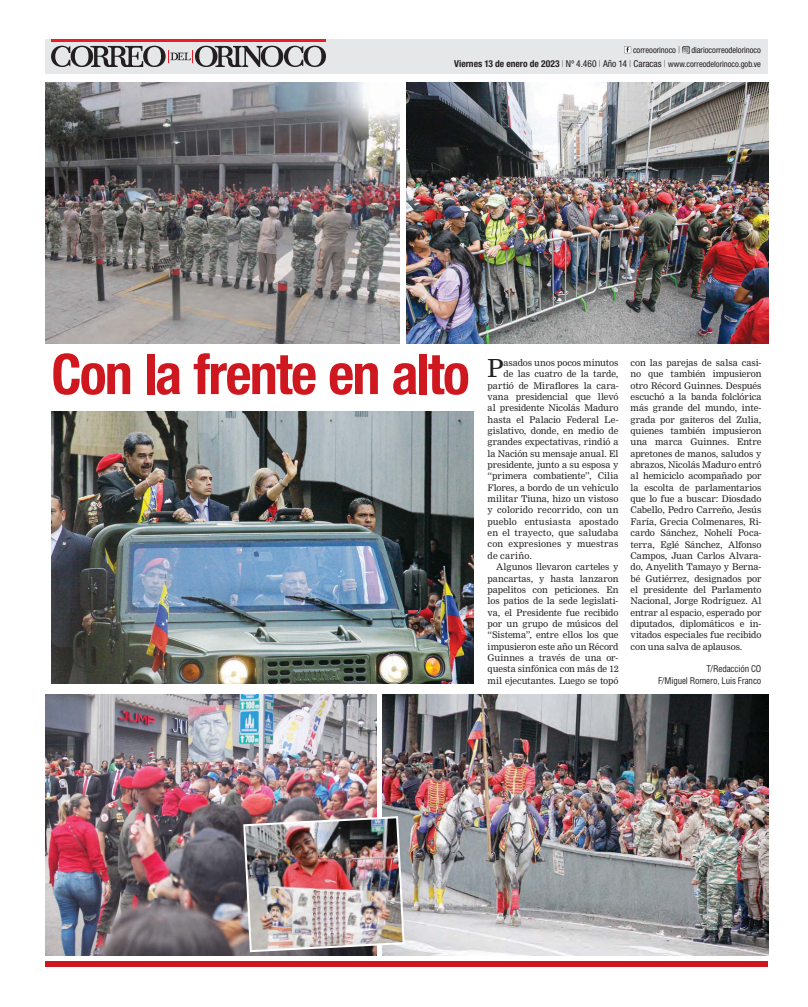
<style>
.page{position:relative;width:808px;height:1007px;background:#fff}
.page>*{position:absolute;margin:0;border:0;box-sizing:border-box;transform-origin:0 0}
.t1{font:700 condensed 56px "Helvetica Neue";letter-spacing:-.03em;color:#ce171e}
.t2{font:24.3px "Nimrod MT Std";color:#231f20}
.t3{font:9px/11.3px "Nimrod MT Std";letter-spacing:-.005em;color:#231f20;text-align:justify}
.t4{font:9px "Nimrod MT Std";letter-spacing:.015em;color:#231f20}
.t5{font:condensed 9px/11.3px "Helvetica";letter-spacing:-.01em;color:#231f20;text-align:right}
.t6{font:9px "Nimrod MT Std";letter-spacing:.035em;color:#231f20}
.t7{font:condensed 8.5px/14px "Helvetica Neue";color:#231f20;text-align:right}
.s1{font-weight:100;font-size:9.5px}
.s2{font-weight:700;font-size:9.5px}
.s3{font-size:9.5px}
</style>
<div class="page">
<div style="left:45px;top:40px;width:723px;height:34px;background:#e6e7e8"></div>
<hr style="left:51px;top:40px;width:275px;height:2px;background:#ed1c24">
<svg style="left:51px;top:46px;width:275px;height:21px"></svg>
<svg style="left:624px;top:46px;width:7px;height:7px"></svg>
<svg style="left:682px;top:46px;width:7px;height:7px"></svg>
<img style="left:45px;top:82px;width:355px;height:261px">
<img style="left:407px;top:82px;width:361px;height:261px">
<img style="left:383px;top:694px;width:385px;height:261px">
<img style="left:45px;top:694px;width:332px;height:261px">
<img style="left:51px;top:411px;width:422px;height:272px">
<img style="left:242px;top:815px;width:164px;height:138px">
<div style="left:45px;top:961px;width:723px;height:6px;background:#ce171e"></div>
<p class="t7" style="left:454px;top:44px;width:308px">correoorinoco <span class="s1">|</span> diariocorreodelorinoco<br><span class="s2">Viernes 13 de enero de 2023</span> <span class="s1">|</span> <span class="s3">Nº 4.460</span> <span class="s1">|</span> <span class="s3">Año 14</span> <span class="s1">|</span> <span class="s3">Caracas</span> <span class="s1">|</span> www.correodelorinoco.gob.ve</p>
<h1 class="t1" style="left:51px;top:354px;width:420px">Con la frente en alto</h1>
<h2 class="t2" style="left:488px;top:357px;width:18px">P</h2>
<p class="t3" style="left:503px;top:357px;width:117px">asados unos pocos minutos</p>
<p class="t3" style="left:503px;top:369px;width:116px">de las cuatro de la tarde,</p>
<p class="t3" style="left:488px;top:380px;width:132px">partió de Miraflores la cara-</p>
<p class="t3" style="left:488px;top:391px;width:132px">vana presidencial que llevó</p>
<p class="t3" style="left:488px;top:403px;width:132px">al presidente Nicolás Maduro</p>
<p class="t3" style="left:488px;top:414px;width:132px">hasta el Palacio Federal Le-</p>
<p class="t3" style="left:488px;top:425px;width:132px">gislativo, donde, en medio de</p>
<p class="t3" style="left:488px;top:437px;width:132px">grandes expectativas, rindió a</p>
<p class="t3" style="left:488px;top:448px;width:132px">la Nación su mensaje anual. El</p>
<p class="t3" style="left:488px;top:459px;width:132px">presidente, junto a su esposa y</p>
<p class="t3" style="left:488px;top:471px;width:132px">“primera combatiente”, Cilia</p>
<p class="t3" style="left:488px;top:482px;width:132px">Flores, a bordo de un vehículo</p>
<p class="t3" style="left:488px;top:493px;width:132px">militar Tiuna, hizo un vistoso</p>
<p class="t4" style="left:488px;top:506px;width:132px">y colorido recorrido, con un</p>
<p class="t3" style="left:488px;top:516px;width:132px">pueblo entusiasta apostado</p>
<p class="t4" style="left:488px;top:528px;width:132px">en el trayecto, que saludaba</p>
<p class="t4" style="left:488px;top:540px;width:132px">con expresiones y muestras</p>
<p class="t6" style="left:488px;top:551px;width:46px">de cariño.</p>
<p class="t3" style="left:496px;top:562px;width:124px">Algunos llevaron carteles y</p>
<p class="t3" style="left:488px;top:573px;width:132px">pancartas, y hasta lanzaron</p>
<p class="t3" style="left:488px;top:584px;width:132px">papelitos con peticiones. En</p>
<p class="t3" style="left:488px;top:596px;width:132px">los patios de la sede legislati-</p>
<p class="t3" style="left:488px;top:607px;width:132px">va, el Presidente fue recibido</p>
<p class="t3" style="left:488px;top:618px;width:132px">por un grupo de músicos del</p>
<p class="t3" style="left:488px;top:630px;width:132px">“Sistema”, entre ellos los que</p>
<p class="t3" style="left:488px;top:641px;width:132px">impusieron este año un Récord</p>
<p class="t3" style="left:488px;top:652px;width:132px">Guinnes a través de una or-</p>
<p class="t3" style="left:488px;top:664px;width:132px">questa sinfónica con más de 12</p>
<p class="t3" style="left:488px;top:675px;width:132px">mil ejecutantes. Luego se topó</p>
<p class="t3" style="left:630px;top:357px;width:132px">con las parejas de salsa casi&shy;no que también impusieron otro Récord Guinnes. Después escuchó a la banda folclórica más grande del mundo, inte&shy;grada por gaiteros del Zulia, quienes también impusieron una marca Guinnes. Entre apretones de manos, saludos y abrazos, Nicolás Maduro entró al hemiciclo acompañado por la escolta de parlamentarios que lo fue a buscar: Diosdado Cabello, Pedro Carreño, Jesús Faría, Grecia Colmenares, Ri&shy;cardo Sánchez, Nohelí Poca&shy;terra, Eglé Sánchez, Alfonso Campos, Juan Carlos Alvara&shy;do, Anyelith Tamayo y Berna&shy;bé Gutiérrez, designados por el presidente del Parlamento Nacional, Jorge Rodríguez. Al entrar al espacio, esperado por diputados, diplomáticos e in&shy;vitados especiales fue recibido con una salva de aplausos.</p>
<p class="t5" style="left:658px;top:663px;width:105px">T/Redacción CO<br>F/Miguel Romero, Luis Franco</p>
</div>
